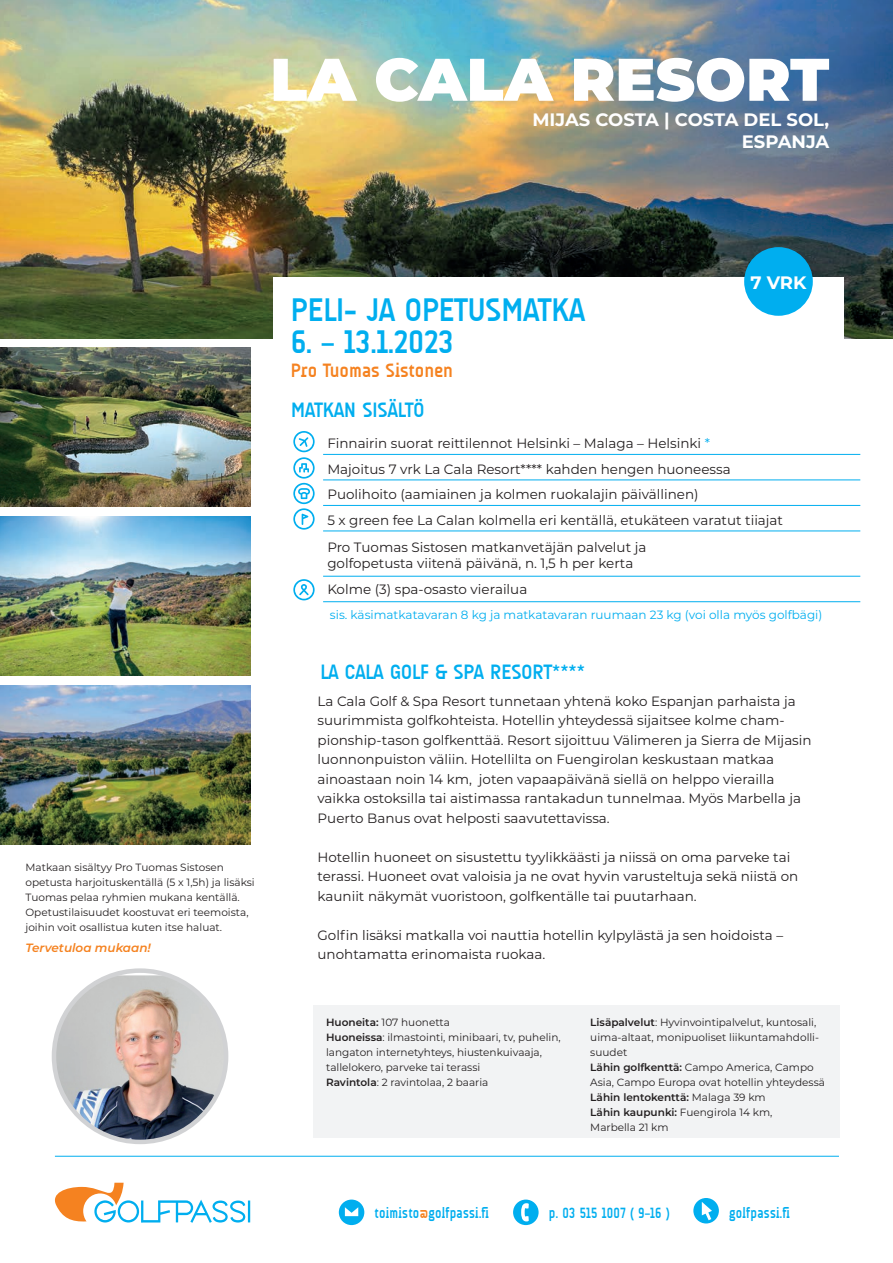
<style>
.page{position:relative;width:893px;height:1263px;background:#fff}
.page>*{position:absolute;margin:0;border:0;box-sizing:border-box;transform-origin:0 0}
.t1{font:900 60px "Montserrat";color:#fff}
.t2{font:700 33px "A Udimat";color:#00aeef}
.t3{font:700 21px "A Udimat";color:#00aeef}
.t4{font:700 19.5px "A Udimat";color:#f58220}
.t5{font:700 18px/21.6px "Montserrat";color:#fff;text-align:right}
.t6{font:700 15px "A Udimat";letter-spacing:.02em;color:#00aeef;scale:.89 1}
.t7{font:13.5px/19.5px "Montserrat";color:#231f20}
.t8{font:12px "Montserrat";color:#00aeef}
.t9{font:italic 600 12px "Montserrat";color:#f58220}
.t10{font:10.5px/15px "Montserrat";color:#231f20}
.s1{color:#00aeef}
.s2{font-weight:600}
.s3{color:#f58220}
</style>
<div class="page">
<img style="left:0;top:0;width:893px;height:339px">
<div style="left:274px;top:277px;width:570px;height:163px;background:#fff"></div>
<div style="left:313px;top:1005px;width:526px;height:133px;background:#f2f3f4"></div>
<img style="left:54px;top:975px;width:172px;height:167px">
<div style="left:52px;top:968px;width:176px;height:176px;border:4px solid #d1d2d4;border-radius:50%"></div>
<img style="left:0;top:517px;width:250px;height:158px">
<img style="left:0;top:686px;width:250px;height:158px">
<img style="left:0;top:348px;width:250px;height:158px">
<svg style="left:54px;top:1183px;width:196px;height:40px"></svg>
<hr style="left:55px;top:1156px;width:784px;height:1px;background:#00aeef">
<svg style="left:339px;top:1199px;width:25px;height:26px"></svg>
<svg style="left:513px;top:1199px;width:26px;height:26px"></svg>
<svg style="left:693px;top:1198px;width:26px;height:25px"></svg>
<hr style="left:323px;top:576px;width:537px;height:1px;background:#00aeef">
<hr style="left:323px;top:601px;width:537px;height:1px;background:#00aeef">
<hr style="left:323px;top:454px;width:537px;height:1px;background:#00aeef">
<hr style="left:323px;top:505px;width:537px;height:1px;background:#00aeef">
<hr style="left:323px;top:531px;width:537px;height:1px;background:#00aeef">
<hr style="left:323px;top:480px;width:537px;height:1px;background:#00aeef">
<svg style="left:293px;top:431px;width:22px;height:99px"></svg>
<svg style="left:293px;top:579px;width:22px;height:21px"></svg>
<div style="left:744px;top:247px;width:69px;height:69px;background:#00aeef;border-radius:50%"></div>
<h1 class="t1" style="left:270px;top:34px;width:561px">LA CALA RESORT</h1>
<h3 class="t5" style="left:532px;top:108px;width:298px">MIJAS COSTA | COSTA DEL SOL,<br>ESPANJA</h3>
<p class="t10" style="left:26px;top:859px;width:231px">Matkaan sisältyy Pro Tuomas Sistosen opetusta harjoituskentällä (5 x 1,5h) ja lisäksi Tuomas pelaa ryhmien mukana kentällä.<br>Opetustilaisuudet koostuvat eri teemoista, joihin voit osallistua kuten itse haluat.</p>
<p class="t9" style="left:26px;top:939px;width:127px">Tervetuloa mukaan!</p>
<h2 class="t2" style="left:291px;top:291px;width:295px">PELI- JA OPETUSMATKA</h2>
<h2 class="t2" style="left:291px;top:323px;width:164px">6. – 13.1.2023</h2>
<h3 class="t4" style="left:291px;top:359px;width:164px">Pro Tuomas Sistonen</h3>
<h3 class="t5" style="left:750px;top:271px;width:57px">7 VRK</h3>
<h3 class="t3" style="left:291px;top:398px;width:135px">MATKAN SISÄLTÖ</h3>
<p class="t7" style="left:327px;top:430px;width:457px;line-height:25.5px">Finnairin suorat reittilennot Helsinki – Malaga – Helsinki <span class="s1">*<br></span>Majoitus 7 vrk La Cala Resort**** kahden hengen huoneessa Puolihoito (aamiainen ja kolmen ruokalajin päivällinen)<br>5 x green fee La Calan kolmella eri kentällä, etukäteen varatut tiiajat</p>
<p class="t7" style="left:327px;top:538px;width:320px;line-height:16.5px">Pro Tuomas Sistosen matkanvetäjän palvelut ja golfopetusta viitenä päivänä, n. 1,5 h per kerta</p>
<p class="t7" style="left:327px;top:578px;width:201px">Kolme (3) spa-osasto vierailua</p>
<p class="t8" style="left:330px;top:606px;width:494px">sis. käsimatkatavaran 8 kg ja matkatavaran ruumaan 23 kg (voi olla myös golfbägi)</p>
<h3 class="t3" style="left:320px;top:659px;width:266px">LA CALA GOLF &amp; SPA RESORT****</h3>
<p class="t7" style="left:318px;top:691px;width:496px">La Cala Golf &amp; Spa Resort tunnetaan yhtenä koko Espanjan parhaista ja suurimmista golfkohteista. Hotellin yhteydessä sijaitsee kolme cham&shy;pionship-tason golfkenttää. Resort sijoittuu Välimeren ja Sierra de Mijasin luonnonpuiston väliin. Hotellilta on Fuengirolan keskustaan matkaa ainoastaan noin 14 km, joten vapaapäivänä siellä on helppo vierailla vaikka ostoksilla tai aistimassa rantakadun tunnelmaa. Myös Marbella ja Puerto Banus ovat helposti saavutettavissa.</p>
<p class="t7" style="left:318px;top:847px;width:482px">Hotellin huoneet on sisustettu tyylikkäästi ja niissä on oma parveke tai terassi. Huoneet ovat valoisia ja ne ovat hyvin varusteltuja sekä niistä on kauniit näkymät vuoristoon, golfkentälle tai puutarhaan.</p>
<p class="t7" style="left:318px;top:925px;width:467px">Golfin lisäksi matkalla voi nauttia hotellin kylpylästä ja sen hoidoista – unohtamatta erinomaista ruokaa.</p>
<p class="t10" style="left:326px;top:1015px;width:236px"><span class="s2">Huoneita:</span> 107 huonetta<br><span class="s2">Huoneissa</span>: ilmastointi, minibaari, tv, puhelin, langaton internetyhteys, hiustenkuivaaja, tallelokero, parveke tai terassi<br><span class="s2">Ravintola</span>: 2 ravintolaa, 2 baaria</p>
<p class="t10" style="left:590px;top:1015px;width:236px"><span class="s2">Lisäpalvelut</span>: Hyvinvointipalvelut, kuntosali, uima-altaat, monipuoliset liikuntamahdolli&shy;suudet<br><span class="s2">Lähin golfkenttä:</span> Campo America, Campo Asia, Campo Europa ovat hotellin yhteydessä <span class="s2">Lähin lentokenttä:</span> Malaga 39 km<br><span class="s2">Lähin kaupunki:</span> Fuengirola 14 km,<br>Marbella 21 km</p>
<p class="t6" style="left:375px;top:1204px;width:130px">toimisto<span class="s3">@</span>golfpassi.fi</p>
<p class="t6" style="left:549px;top:1204px;width:137px">p. 03 515 1007 ( 9–16 )</p>
<p class="t6" style="left:729px;top:1204px;width:70px">golfpassi.fi</p>
</div>
